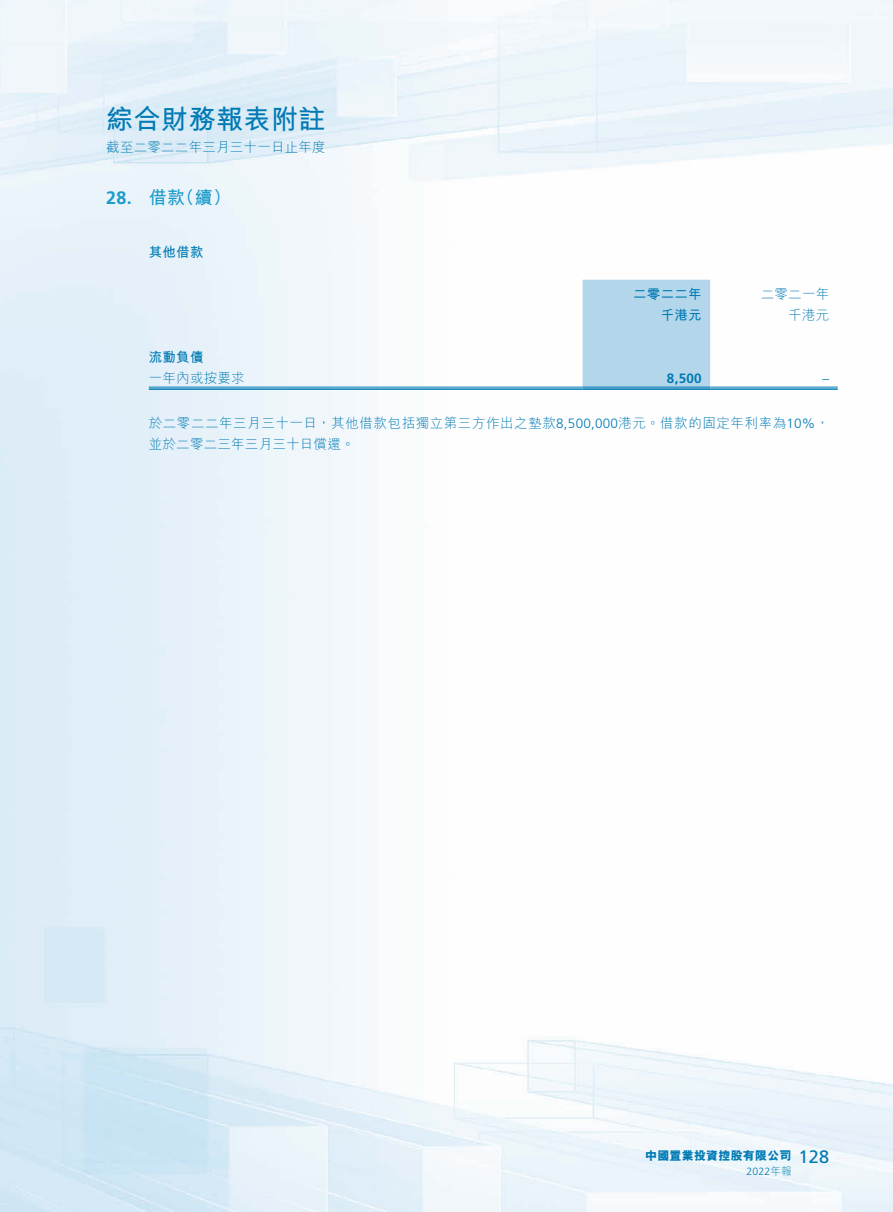
<style>
.page{position:relative;width:893px;height:1212px;background:#fff}
.page>*{position:absolute;margin:0;border:0;box-sizing:border-box;transform-origin:0 0}
.t1{font:700 27px "M Hei HK";letter-spacing:.015em;color:#007ab4}
.t2{font:700 18px "M Hei HK";color:#1b9bca}
.t3{font:18px "Frutiger LT Std";color:#007ab4}
.t4{font:700 18px "Frutiger LT Std";color:#1b9bca}
.t5{font:300 13.5px/21px "M Hei HK";letter-spacing:.04em;color:#007ab4}
.t6{font:300 13.5px "M Hei HK";letter-spacing:.015em;color:#007ab4}
.t7{font:700 13.5px "M Hei HK";letter-spacing:.015em;color:#007ab4}
.t8{font:700 13.5px "Frutiger LT Std";color:#007ab4}
.t9{font:300 13.5px "Frutiger LT Std";color:#007ab4}
.t10{font:800 12px "M Hei HK";letter-spacing:.02em;color:#007ab4}
.t11{font:300 10.5px "Frutiger LT Std";color:#007ab4}
.s1{font-family:"Frutiger LT Std"}
.s2{font-family:"M Hei HK"}
</style>
<div class="page">
<div style="left:583px;top:280px;width:127px;height:107px;background:#b3d6ea"></div>
<hr style="left:149px;top:387px;width:434px;height:1px;background:#007ab4">
<hr style="left:149px;top:388px;width:434px;height:2px;background:#007ab4">
<hr style="left:583px;top:387px;width:127px;height:1px;background:#007ab4">
<hr style="left:583px;top:388px;width:127px;height:2px;background:#007ab4">
<hr style="left:710px;top:387px;width:128px;height:1px;background:#007ab4">
<hr style="left:710px;top:388px;width:128px;height:2px;background:#007ab4">
<h1 class="t1" style="left:106px;top:99px;width:221px">綜合財務報表附註</h1>
<p class="t6" style="left:106px;top:138px;width:221px">截至二零二二年三月三十一日止年度</p>
<h2 class="t4" style="left:106px;top:187px;width:27px">28.</h2>
<h2 class="t2" style="left:149px;top:184px;width:38px">借款</h2>
<h2 class="t2" style="left:176px;top:184px;width:56px">（續(</h2>
<p class="t7" style="left:149px;top:242px;width:56px">其他借款</p>
<p class="t7" style="left:149px;top:347px;width:56px">流動負債</p>
<p class="t7" style="left:633px;top:284px;width:70px">二零二二年</p>
<p class="t7" style="left:661px;top:305px;width:42px">千港元</p>
<p class="t6" style="left:761px;top:285px;width:70px">二零二一年</p>
<p class="t6" style="left:788px;top:306px;width:42px">千港元</p>
<p class="t6" style="left:149px;top:369px;width:97px">一年內或按要求</p>
<p class="t5" style="left:149px;top:412px;width:682px">於二零二二年三月三十一日，其他借款包括獨立第三方作出之墊款<span class="s1">8,500,000</span>港元。借款的固定年利率為<span class="s1">10%</span>，並於二零二三年三月三十日償還。</p>
<p class="t8" style="left:667px;top:370px;width:36px">8,500</p>
<p class="t9" style="left:822px;top:371px;width:8px">–</p>
<p class="t10" style="left:645px;top:1147px;width:148px">中國置業投資控股有限公司</p>
<p class="t11" style="left:746px;top:1165px;width:47px">2022<span class="s2">年報</span></p>
<h2 class="t3" style="left:799px;top:1146px;width:32px">128</h2>
</div>
